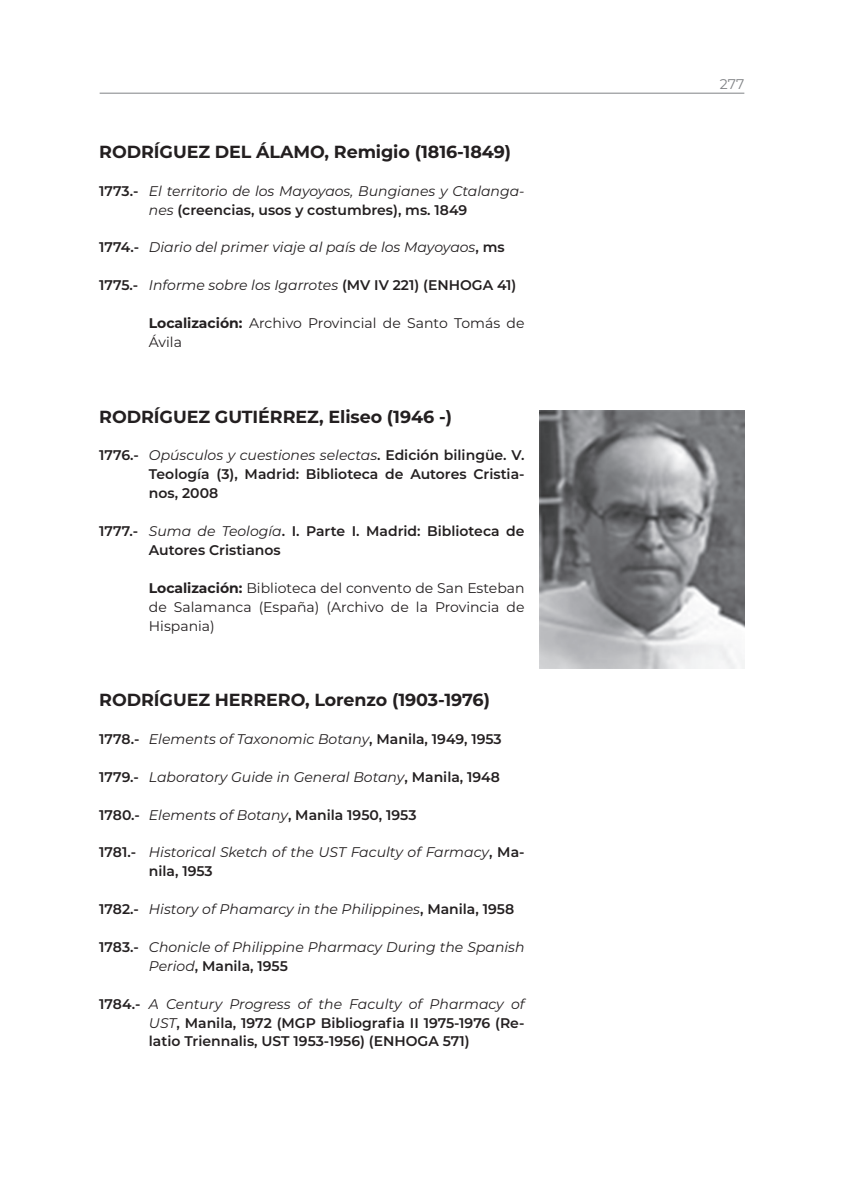
<style>
.page{position:relative;width:844px;height:1191px;background:#fff}
.page>*{position:absolute;margin:0;border:0;box-sizing:border-box;transform-origin:0 0}
.t1{font:700 17.5px "Montserrat";letter-spacing:-.005em;color:#231f20}
.t2{font:italic 14px/18.9px "Montserrat";color:#231f20}
.t3{font:600 14px/18.9px "Montserrat";color:#231f20;text-align:justify}
.t4{font:14px/18.9px "Montserrat";color:#231f20}
.t5{font:14px "Montserrat";color:#808285}
.s1{font-weight:600;font-style:normal}
.s2{font-weight:400;font-style:italic}
.s3{font-weight:700}
</style>
<div class="page">
<hr style="left:100px;top:93px;width:644px;height:1px;background:#808285">
<img style="left:539px;top:410px;width:205px;height:258px">
<p class="t1" style="left:99px;top:139px;width:413px">RODRÍGUEZ DEL ÁLAMO, Remigio (1816-1849)</p>
<p class="t2" style="left:99px;top:181px;width:426px;text-align:center"><span class="s1">1773.-</span> El territorio de los Mayoyaos, Bungianes y Ctalanga&shy;nes <span class="s1">(creencias, usos y costumbres), ms. 1849</span></p>
<p class="t2" style="left:99px;top:237px;width:407px"><span class="s1">1774.-</span> Diario del primer viaje al país de los Mayoyaos<span class="s1">, ms</span></p>
<p class="t3" style="left:99px;top:275px;width:418px">1775.- <span class="s2">Informe sobre los Igarrotes</span> (MV IV 221) (ENHOGA 41)</p>
<p class="t4" style="left:149px;top:313px;width:377px"><span class="s3">Localización:</span> Archivo Provincial de Santo Tomás de<br>Ávila</p>
<p class="t1" style="left:99px;top:404px;width:354px">RODRÍGUEZ GUTIÉRREZ, Eliseo (1946 -)</p>
<p class="t3" style="left:149px;top:445px;width:377px;text-indent:-50px">1776.- <span class="s2">Opúsculos y cuestiones selectas</span>. Edición bilingüe. V.<br>Teología (3), Madrid: Biblioteca de Autores Cristia&shy;nos, 2008</p>
<p class="t3" style="left:149px;top:521px;width:377px;text-indent:-50px">1777.- <span class="s2">Suma de Teología</span>. I. Parte I. Madrid: Biblioteca de<br>Autores Cristianos</p>
<p class="t4" style="left:149px;top:578px;width:377px;text-align:justify"><span class="s3">Localización:</span> Biblioteca del convento de San Esteban de Salamanca (España) (Archivo de la Provincia de Hispania)</p>
<p class="t1" style="left:99px;top:687px;width:392px">RODRÍGUEZ HERRERO, Lorenzo (1903-1976)</p>
<p class="t2" style="left:99px;top:729px;width:404px"><span class="s1">1778.-</span> Elements of Taxonomic Botany<span class="s1">, Manila, 1949, 1953</span></p>
<p class="t2" style="left:99px;top:767px;width:402px"><span class="s1">1779.-</span> Laboratory Guide in General Botany<span class="s1">, Manila, 1948</span></p>
<p class="t3" style="left:99px;top:804px;width:318px">1780.- <span class="s2">Elements of Botany</span>, Manila 1950, 1953</p>
<p class="t2" style="left:149px;top:842px;width:377px;text-indent:-50px"><span class="s1">1781.-</span> Historical Sketch of the UST Faculty of Farmacy<span class="s1">, Ma&shy;nila, 1953</span></p>
<p class="t2" style="left:99px;top:899px;width:416px"><span class="s1">1782.-</span> History of Phamarcy in the Philippines<span class="s1">, Manila, 1958</span></p>
<p class="t2" style="left:149px;top:937px;width:377px;text-indent:-50px"><span class="s1">1783.-</span> Chonicle of Philippine Pharmacy During the Spanish<br>Period<span class="s1">, Manila, 1955</span></p>
<p class="t3" style="left:149px;top:993px;width:377px;text-indent:-50px">1784.- <span class="s2">A Century Progress of the Faculty of Pharmacy of UST</span>, Manila, 1972 (MGP Bibliografia II 1975-1976 (Re&shy;latio Triennalis, UST 1953-1956) (ENHOGA 571)</p>
<p class="t5" style="left:719px;top:75px;width:26px">277</p>
</div>
